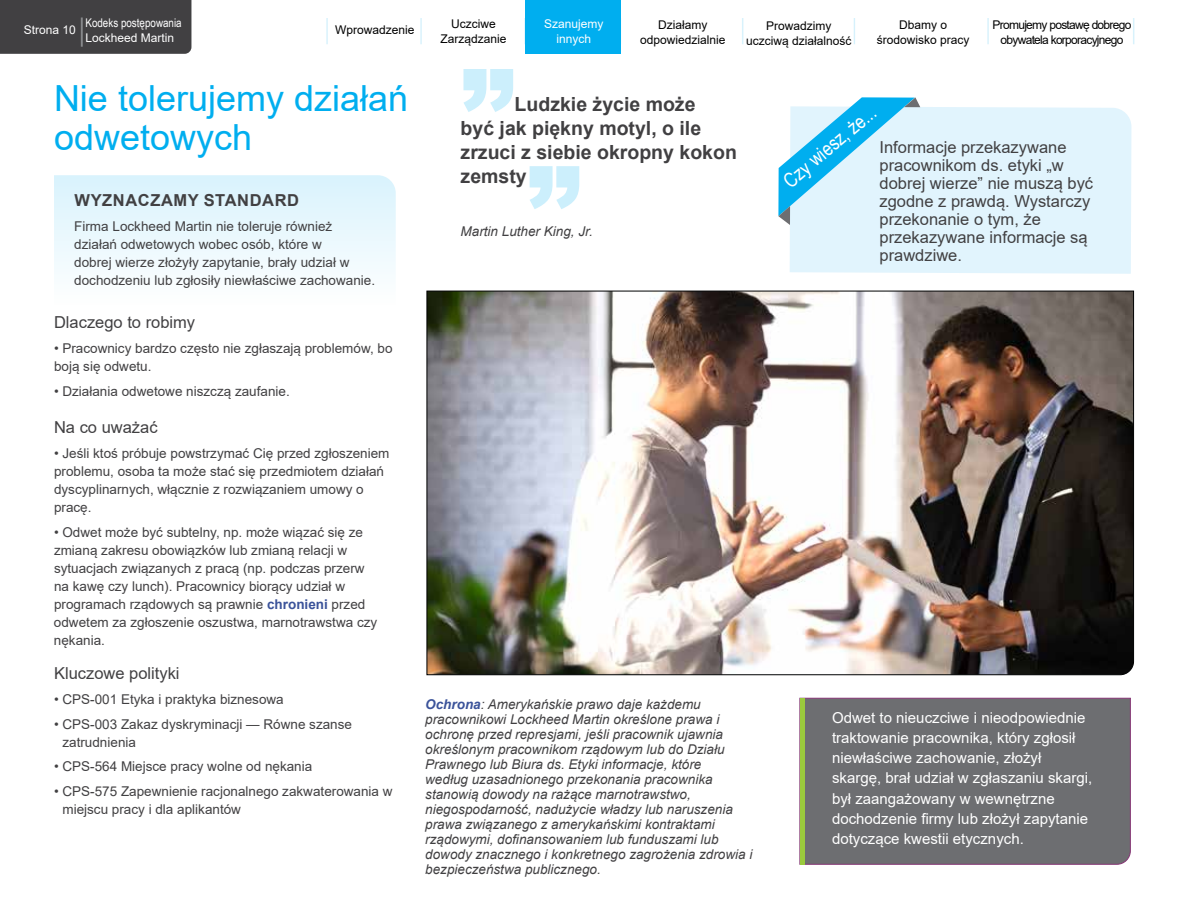
<style>
.page{position:relative;width:1188px;height:918px;background:#fff}
.page>*{position:absolute;margin:0;border:0;box-sizing:border-box;transform-origin:0 0}
.t1{font:900 108px "Arial";color:#cceffc}
.t2{font:36px/39px "Arial";color:#00aeef}
.t3{font:300 30.6px "DINOT";color:#00aeef;scale:.71 1}
.t4{font:30.6px "Arial";color:#8f9194;scale:.71 1}
.t5{font:20.1px "Arial Narrow";color:#fff}
.t6{font:700 19.5px/24px "Arial";color:#414042}
.t7{font:16.5px/18px "Arial";color:#414042}
.t8{font:700 16.5px "Arial";letter-spacing:.035em;color:#414042}
.t9{font:15px/20.2px "Arial";color:#fff}
.t10{font:13.5px/18px "Arial";color:#414042}
.t11{font:italic 13.5px/15px "Arial";color:#414042}
.t12{font:12px/15px "Arial";color:#000;text-align:center}
.t13{font:12px/15px "Arial";letter-spacing:-.06em;color:#000;text-align:center}
.t14{font:12px/15px "Arial";color:#fff;text-align:center}
.t15{font:12px "Arial Narrow";color:#fff}
.s1{font-weight:700;color:#3b539a}
</style>
<div class="page">
<div style="left:525px;top:0;width:96px;height:54px;background:#00aeef"></div>
<div style="left:0;top:0;width:191px;height:54px;background:#414042"></div>
<div style="left:790px;top:107px;width:342px;height:167px;background:#e1f4fd"></div>
<svg style="left:778px;top:97px;width:142px;height:128px;background:#a2dff7"></svg>
<svg style="left:54px;top:175px;width:342px;height:97px;fill:#e7f7fd"></svg>
<img style="left:427px;top:291px;width:707px;height:384px">
<div style="left:800px;top:698px;width:331px;height:167px;background:#6d6e71"></div>
<div style="left:800px;top:698px;width:5px;height:166px;background:#9aca3c"></div>
<p class="t14" style="left:24px;top:22px;width:54px">Strona 10</p>
<h3 class="t4" style="left:79px;top:8px;width:9px">|</h3>
<p class="t12" style="left:441px;top:16px;width:68px">Uczciwe<br>Zarządzanie</p>
<p class="t12" style="left:877px;top:17px;width:94px">Dbamy o środowisko pracy</p>
<h3 class="t3" style="left:323px;top:8px;width:11px">|</h3>
<h3 class="t3" style="left:418px;top:8px;width:11px">|</h3>
<h3 class="t3" style="left:522px;top:8px;width:11px">|</h3>
<h3 class="t3" style="left:740px;top:8px;width:11px">|</h3>
<h3 class="t3" style="left:851px;top:8px;width:11px">|</h3>
<h3 class="t3" style="left:985px;top:8px;width:11px">|</h3>
<h3 class="t3" style="left:1131px;top:8px;width:11px">|</h3>
<p class="t15" style="left:85px;top:14px;width:98px">Kodeks postępowania</p>
<p class="t14" style="left:85px;top:30px;width:90px">Lockheed Martin</p>
<p class="t14" style="left:544px;top:16px;width:61px">Szanujemy innych</p>
<p class="t12" style="left:640px;top:17px;width:87px">Działamy odpowiedzialnie</p>
<p class="t12" style="left:746px;top:18px;width:107px">Prowadzimy uczciwą działalność</p>
<p class="t13" style="left:993px;top:17px;width:140px">Promujemy postawę dobrego obywatela korporacyjnego</p>
<p class="t12" style="left:335px;top:23px;width:81px">Wprowadzenie</p>
<h2 class="t2" style="left:54px;top:78px;width:356px">Nie tolerujemy działań odwetowych</h2>
<p class="t8" style="left:75px;top:188px;width:226px">WYZNACZAMY STANDARD</p>
<p class="t10" style="left:74px;top:217px;width:302px">Firma Lockheed Martin nie toleruje również działań odwetowych wobec osób, które w<br>dobrej wierze złożyły zapytanie, brały udział w dochodzeniu lub zgłosiły niewłaściwe zachowanie.</p>
<p class="t7" style="left:54px;top:313px;width:143px">Dlaczego to robimy</p>
<p class="t10" style="left:54px;top:339px;width:340px">• Pracownicy bardzo często nie zgłaszają problemów, bo boją się odwetu.</p>
<p class="t10" style="left:54px;top:382px;width:237px">• Działania odwetowe niszczą zaufanie.</p>
<p class="t7" style="left:54px;top:418px;width:105px">Na co uważać</p>
<p class="t10" style="left:54px;top:444px;width:337px">• Jeśli ktoś próbuje powstrzymać Cię przed zgłoszeniem problemu, osoba ta może stać się przedmiotem działań dyscyplinarnych, włącznie z rozwiązaniem umowy o pracę.</p>
<p class="t10" style="left:54px;top:523px;width:325px">• Odwet może być subtelny, np. może wiązać się ze zmianą zakresu obowiązków lub zmianą relacji w sytuacjach związanych z pracą (np. podczas przerw na kawę czy lunch). Pracownicy biorący udział w programach rządowych są prawnie <span class="s1">chronieni</span> przed odwetem za zgłoszenie oszustwa, marnotrawstwa czy nękania.</p>
<p class="t7" style="left:54px;top:664px;width:127px">Kluczowe polityki</p>
<p class="t10" style="left:54px;top:690px;width:231px">• CPS-001 Etyka i praktyka biznesowa</p>
<p class="t10" style="left:62px;top:715px;width:291px;text-indent:-8px">• CPS-003 Zakaz dyskryminacji — Równe szanse zatrudnienia</p>
<p class="t10" style="left:54px;top:758px;width:260px">• CPS-564 Miejsce pracy wolne od nękania</p>
<p class="t10" style="left:62px;top:782px;width:332px;text-indent:-8px">• CPS-575 Zapewnienie racjonalnego zakwaterowania w miejscu pracy i dla aplikantów</p>
<h1 class="t1" style="left:461px;top:-27px;width:55px">„</h1>
<h3 class="t6" style="left:461px;top:93px;width:278px;text-indent:54px">Ludzkie życie może<br>być jak piękny motyl, o ile zrzuci z siebie okropny kokon zemsty</h3>
<p class="t11" style="left:461px;top:224px;width:134px">Martin Luther King, Jr.</p>
<h1 class="t1" style="left:527px;top:128px;width:55px">”</h1>
<p class="t11" style="left:425px;top:697px;width:329px"><span class="s1">Ochrona</span>: Amerykańskie prawo daje każdemu pracownikowi Lockheed Martin określone prawa i ochronę przed represjami, jeśli pracownik ujawnia określonym pracownikom rządowym lub do Działu Prawnego lub Biura ds. Etyki informacje, które<br>według uzasadnionego przekonania pracownika stanowią dowody na rażące marnotrawstwo, niegospodarność, nadużycie władzy lub naruszenia prawa związanego z amerykańskimi kontraktami rządowymi, dofinansowaniem lub funduszami lub dowody znacznego i konkretnego zagrożenia zdrowia i bezpieczeństwa publicznego.</p>
<h3 class="t5" style="left:777px;top:172px;width:116px;rotate:-40deg">Czy wiesz, że...</h3>
<p class="t7" style="left:880px;top:138px;width:215px">Informacje przekazywane pracownikom ds. etyki „w dobrej wierze” nie muszą być zgodne z prawdą. Wystarczy przekonanie o tym, że przekazywane informacje są prawdziwe.</p>
<p class="t9" style="left:832px;top:707px;width:262px">Odwet to nieuczciwe i nieodpowiednie traktowanie pracownika, który zgłosił niewłaściwe zachowanie, złożył skargę, brał udział w zgłaszaniu skargi, był zaangażowany w wewnętrzne dochodzenie firmy lub złożył zapytanie dotyczące kwestii etycznych.</p>
</div>
